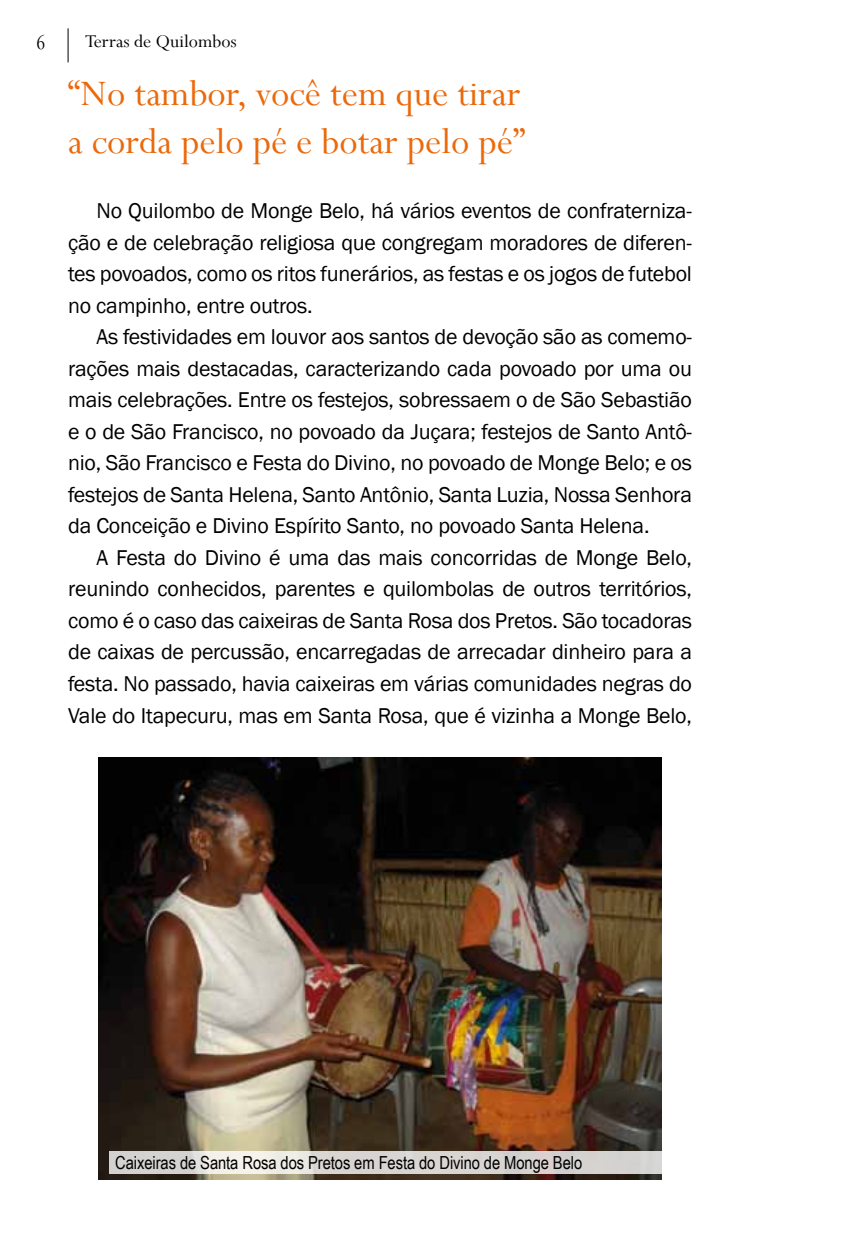
<style>
.page{position:relative;width:851px;height:1248px;background:#fff}
.page>*{position:absolute;margin:0;border:0;box-sizing:border-box;transform-origin:0 0}
.t1{font:40px/48px "Perpetua";color:#eb690b}
.t2{font:24px "Perpetua";color:#000;scale:.8 1}
.t3{font:22px/31.6px "Franklin Gothic";letter-spacing:-.01em;color:#000;text-align:justify}
.t4{font:20px "Perpetua";color:#000}
.t5{font:18px "Arial Narrow";letter-spacing:-.005em;color:#000}
</style>
<div class="page">
<hr style="left:68px;top:28px;width:1px;height:34px;background:#000">
<img style="left:98px;top:757px;width:563px;height:422px">
<svg style="left:110px;top:1151px;width:551px;height:23px;background:#dbd8d5"></svg>
<p class="t2" style="left:37px;top:27px;width:12px">6</p>
<p class="t4" style="left:85px;top:28px;width:153px">Terras de Quilombos</p>
<h1 class="t1" style="left:68px;top:68px;width:459px">“No tambor, você tem que tirar a corda pelo pé e botar pelo pé”</h1>
<p class="t3" style="left:68px;top:195px;width:625px;text-indent:28px">No Quilombo de Monge Belo, há vários eventos de confraterniza&shy;ção e de celebração religiosa que congregam moradores de diferen&shy;tes povoados, como os ritos funerários, as festas e os jogos de futebol no campinho, entre outros.</p>
<p class="t3" style="left:68px;top:321px;width:625px;text-indent:28px">As festividades em louvor aos santos de devoção são as comemo&shy;rações mais destacadas, caracterizando cada povoado por uma ou mais celebrações. Entre os festejos, sobressaem o de São Sebastião e o de São Francisco, no povoado da Juçara; festejos de Santo Antô&shy;nio, São Francisco e Festa do Divino, no povoado de Monge Belo; e os festejos de Santa Helena, Santo Antônio, Santa Luzia, Nossa Senhora da Conceição e Divino Espírito Santo, no povoado Santa Helena.</p>
<p class="t3" style="left:68px;top:542px;width:625px;text-indent:28px">A Festa do Divino é uma das mais concorridas de Monge Belo, reunindo conhecidos, parentes e quilombolas de outros territórios, como é o caso das caixeiras de Santa Rosa dos Pretos. São tocadoras de caixas de percussão, encarregadas de arrecadar dinheiro para a festa. No passado, havia caixeiras em várias comunidades negras do Vale do Itapecuru, mas em Santa Rosa, que é vizinha a Monge Belo,</p>
<p class="t5" style="left:115px;top:1149px;width:468px">Caixeiras de Santa Rosa dos Pretos em Festa do Divino de Monge Belo</p>
</div>
